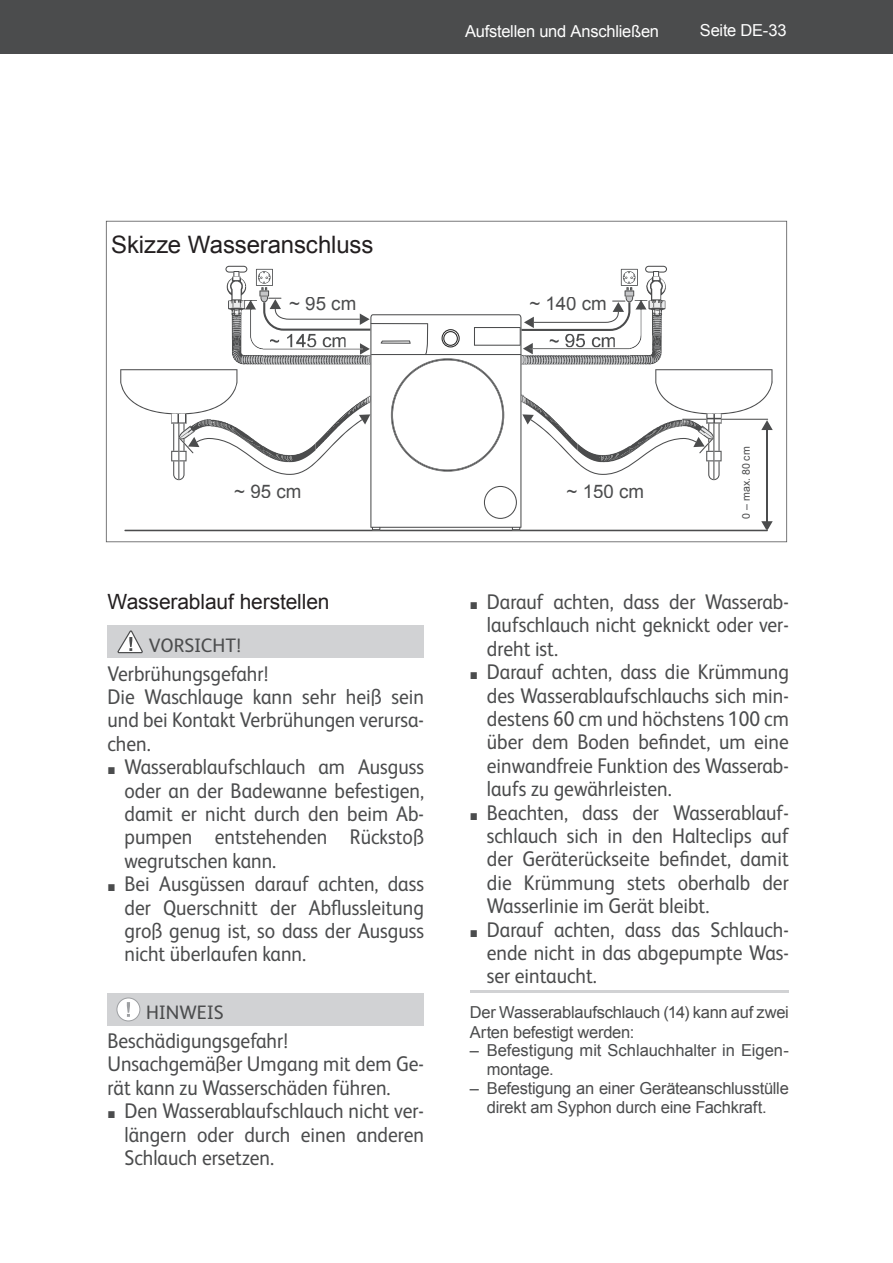
<style>
.page{position:relative;width:893px;height:1263px;background:#fff}
.page>*{position:absolute;margin:0;border:0;box-sizing:border-box;transform-origin:0 0}
.t1{font:24px "Arial";letter-spacing:-.005em;color:#231f20}
.t2{font:21.3px/23.4px "FS Albert";color:#4b4c4d;text-align:justify;scale:.92 1}
.t3{font:21px "Arial";letter-spacing:-.005em;color:#231f20}
.t4{font:19.5px "FS Albert";color:#4b4c4d}
.t5{font:18.75px "Arial";color:#4b4c4d}
.t6{font:16.5px/18.8px "Arial";letter-spacing:-.015em;color:#4b4c4d}
.t7{font:16.5px "Arial";letter-spacing:-.015em;color:#fff}
.t8{font:10.65px "Arial";color:#4b4c4d}
.s1{font-family:"Arial";font-size:14.7px}
</style>
<div class="page">
<div style="left:0;top:0;width:893px;height:54px;background:#4b4c4d"></div>
<div style="left:107px;top:625px;width:317px;height:33px;background:#d1d2d4"></div>
<div style="left:107px;top:993px;width:317px;height:33px;background:#d1d2d4"></div>
<svg style="left:118px;top:630px;width:25px;height:24px"></svg>
<div style="left:117px;top:998px;width:23px;height:23px;background:#fff;border-radius:50%"></div>
<div style="left:117px;top:998px;width:23px;height:23px;border:1px solid #9d9fa2;border-radius:50%"></div>
<svg style="left:127px;top:1002px;width:3px;height:15px"></svg>
<hr style="left:470px;top:990px;width:319px;height:3px;background:#d1d2d4">
<svg style="left:106px;top:221px;width:681px;height:321px"></svg>
<img style="left:219px;top:428px;width:44px;height:25px">
<img style="left:630px;top:423px;width:35px;height:30px">
<img style="left:263px;top:355px;width:95px;height:10px">
<img style="left:525px;top:355px;width:103px;height:10px">
<img style="left:172px;top:414px;width:39px;height:21px">
<img style="left:315px;top:398px;width:53px;height:45px">
<img style="left:525px;top:398px;width:52px;height:52px">
<img style="left:682px;top:419px;width:23px;height:16px">
<img style="left:263px;top:446px;width:26px;height:16px">
<img style="left:577px;top:443px;width:26px;height:19px">
<p class="t1" style="left:111px;top:232px;width:264px">Skizze Wasseranschluss</p>
<p class="t7" style="left:465px;top:22px;width:196px">Aufstellen und Anschließen</p>
<p class="t7" style="left:700px;top:22px;width:88px">Seite DE-33</p>
<p class="t5" style="left:289px;top:294px;width:69px">~ 95 cm</p>
<p class="t5" style="left:529px;top:294px;width:79px">~ 140 cm</p>
<p class="t5" style="left:234px;top:481px;width:69px">~ 95 cm</p>
<p class="t5" style="left:566px;top:481px;width:79px">~ 150 cm</p>
<p class="t8" style="left:740px;top:519px;width:74px;rotate:-90deg">0 – max. 80 cm</p>
<p class="t3" style="left:107px;top:590px;width:224px">Wasserablauf herstellen</p>
<p class="t4" style="left:149px;top:638px;width:93px">VORSICHT!</p>
<p class="t2" style="left:107px;top:663px;width:346px;text-align:left">Verbrühungsgefahr!<br>Die Waschlauge kann sehr heiß sein und bei Kontakt Verbrühungen verursa&shy;chen.</p>
<p class="t2" style="left:124px;top:757px;width:327px;text-indent:-17px"><span class="s1">■</span> Wasserablaufschlauch am Ausguss oder an der Badewanne befestigen, damit er nicht durch den beim Ab&shy;pumpen entstehenden Rückstoß wegrutschen kann.</p>
<p class="t2" style="left:124px;top:874px;width:327px;text-indent:-17px"><span class="s1">■</span> Bei Ausgüssen darauf achten, dass der Querschnitt der Abflussleitung groß genug ist, so dass der Ausguss nicht überlaufen kann.</p>
<p class="t4" style="left:146px;top:1005px;width:79px">HINWEIS</p>
<p class="t2" style="left:107px;top:1031px;width:346px;text-align:left">Beschädigungsgefahr!<br>Unsachgemäßer Umgang mit dem Ge&shy;rät kann zu Wasserschäden führen.</p>
<p class="t2" style="left:124px;top:1101px;width:327px;text-indent:-17px"><span class="s1">■</span> Den Wasserablaufschlauch nicht ver&shy;längern oder durch einen anderen Schlauch ersetzen.</p>
<p class="t2" style="left:487px;top:592px;width:330px;text-indent:-17px"><span class="s1">■</span> Darauf achten, dass der Wasserab&shy;laufschlauch nicht geknickt oder ver&shy;dreht ist.</p>
<p class="t2" style="left:487px;top:662px;width:330px;text-indent:-17px"><span class="s1">■</span> Darauf achten, dass die Krümmung des Wasserablaufschlauchs sich min&shy;destens 60 cm und höchstens 100 cm über dem Boden befindet, um eine einwandfreie Funktion des Wasserab&shy;laufs zu gewährleisten.</p>
<p class="t2" style="left:487px;top:802px;width:330px;text-indent:-17px"><span class="s1">■</span> Beachten, dass der Wasserablauf&shy;schlauch sich in den Halteclips auf der Geräterückseite befindet, damit die Krümmung stets oberhalb der Wasserlinie im Gerät bleibt.</p>
<p class="t2" style="left:487px;top:919px;width:330px;text-indent:-17px"><span class="s1">■</span> Darauf achten, dass das Schlauch&shy;ende nicht in das abgepumpte Was&shy;ser eintaucht.</p>
<p class="t6" style="left:470px;top:1002px;width:321px;line-height:19.8px">Der Wasserablaufschlauch (14) kann auf zwei<br>Arten befestigt werden:</p>
<p class="t6" style="left:487px;top:1041px;width:303px;text-indent:-17px">– Befestigung mit Schlauchhalter in Eigen&shy;montage.</p>
<p class="t6" style="left:470px;top:1079px;width:320px;text-align:center">– Befestigung an einer Geräteanschlusstülle direkt am Syphon durch eine Fachkraft.</p>
</div>
